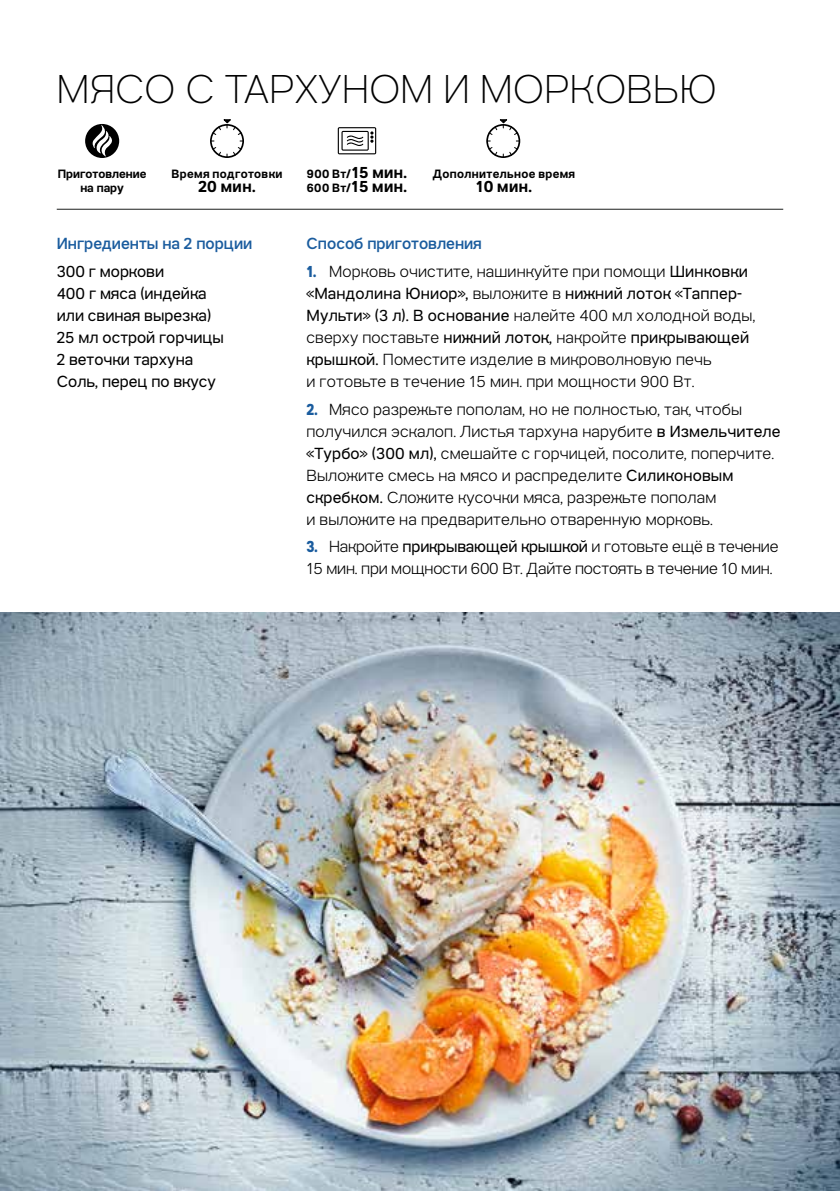
<style>
.page{position:relative;width:840px;height:1191px;background:#fff}
.page>*{position:absolute;margin:0;border:0;box-sizing:border-box;transform-origin:0 0}
.t1{font:100 40px "Tupper PRO";letter-spacing:.01em;color:#000}
.t2{font:300 16px/22px "Tupper PRO";letter-spacing:.01em;color:#000}
.t3{font:300 16px/22px "Tupper PRO";letter-spacing:-.01em;color:#000}
.t4{font:16px/22px "Tupper PRO";color:#000}
.t5{font:500 16px "Tupper PRO";color:#1a5c9e}
.t6{font:700 16px "Tupper PRO";letter-spacing:.03em;color:#000}
.t7{font:700 12px/14px "Tupper PRO";letter-spacing:.03em;color:#000}
.t8{font:700 12px/14px "Tupper PRO";color:#000;text-align:center}
.s1{font-size:16px}
.s2{font-weight:700;font-stretch:condensed;color:#1a5c9e}
.s3{font-weight:400}
</style>
<div class="page">
<img style="left:0;top:613px;width:839px;height:578px">
<hr style="left:57px;top:209px;width:725px;height:1px;background:#1c1e1d">
<div style="left:85px;top:124px;width:34px;height:34px;background:#000;border-radius:50%"></div>
<svg style="left:91px;top:124px;width:21px;height:33px"></svg>
<svg style="left:210px;top:119px;width:34px;height:39px"></svg>
<svg style="left:486px;top:119px;width:34px;height:39px"></svg>
<svg style="left:337px;top:127px;width:39px;height:27px"></svg>
<h1 class="t1" style="left:57px;top:65px;width:661px">МЯСО С ТАРХУНОМ И МОРКОВЬЮ</h1>
<p class="t8" style="left:58px;top:167px;width:90px">Приготовление на пару</p>
<p class="t7" style="left:171px;top:167px;width:112px">Время подготовки</p>
<p class="t6" style="left:198px;top:177px;width:59px">20 мин.</p>
<p class="t5" style="left:57px;top:234px;width:197px">Ингредиенты на 2 порции</p>
<p class="t4" style="left:57px;top:260px;width:168px">300 г моркови<br>400 г мяса (индейка или свиная вырезка)<br>25 мл острой горчицы<br>2 веточки тархуна<br>Соль, перец по вкусу</p>
<p class="t7" style="left:307px;top:167px;width:102px">900 Вт/<span class="s1">15 мин.<br></span>600 Вт/<span class="s1">15 мин.</span></p>
<p class="t7" style="left:432px;top:167px;width:144px">Дополнительное время</p>
<p class="t6" style="left:475px;top:177px;width:58px">10 мин.</p>
<p class="t5" style="left:306px;top:234px;width:177px">Способ приготовления</p>
<p class="t2" style="left:306px;top:260px;width:450px"><span class="s2">1.</span> Морковь очистите, нашинкуйте при помощи <span class="s3">Шинковки «Мандолина Юниор»,</span> выложите в <span class="s3">нижний лоток «Таппер-Мульти» (3 л). В основание</span> налейте 400 мл холодной воды, сверху поставьте <span class="s3">нижний лоток,</span> накройте <span class="s3">прикрывающей крышкой.</span> Поместите изделие в микроволновую печь<br>и готовьте в течение 15 мин. при мощности 900 Вт.</p>
<p class="t2" style="left:306px;top:398px;width:475px"><span class="s2">2.</span> Мясо разрежьте пополам, но не полностью, так, чтобы получился эскалоп. Листья тархуна нарубите <span class="s3">в Измельчителе «Турбо» (300 мл),</span> смешайте с горчицей, посолите, поперчите.<br>Выложите смесь на мясо и распределите <span class="s3">Силиконовым скребком.</span> Сложите кусочки мяса, разрежьте пополам<br>и выложите на предварительно отваренную морковь.</p>
<p class="t3" style="left:306px;top:536px;width:473px"><span class="s2">3.</span> Накройте <span class="s3">прикрывающей крышкой</span> и готовьте ещё в течение<br>15 мин. при мощности 600 Вт. Дайте постоять в течение 10 мин.</p>
</div>
